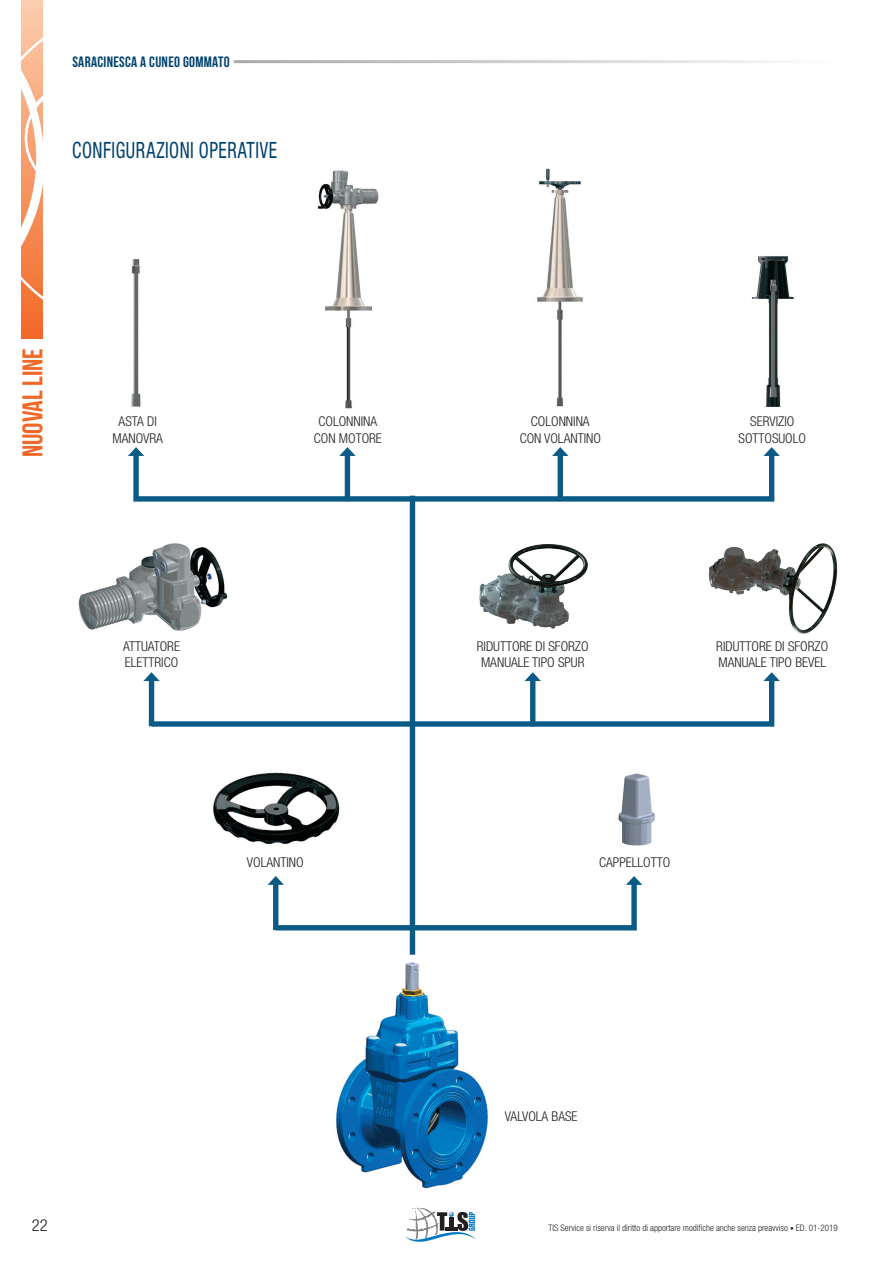
<style>
.page{position:relative;width:893px;height:1263px;background:#fff}
.page>*{position:absolute;margin:0;border:0;box-sizing:border-box;transform-origin:0 0}
.t1{font:700 28.5px "Bebas Neue";color:#f26828}
.t2{font:condensed 22.5px "Helvetica Neue";letter-spacing:.03em;color:#00426e;scale:.8 1}
.t3{font:300 condensed 16.5px "Helvetica Neue";color:#231f20}
.t4{font:15px "Bebas Neue";letter-spacing:.02em;color:#00426e}
.t5{font:300 condensed 13.5px/16.2px "Helvetica Neue";color:#231f20;text-align:center}
.t6{font:300 condensed 9px "Helvetica Neue";color:#231f20}
.s1{font-size:7.5px}
</style>
<div class="page">
<svg style="left:405px;top:1208px;width:71px;height:34px"></svg>
<div style="left:21px;top:0;width:22px;height:338px;background:#f36d2e"></div>
<svg style="left:21px;top:0;width:22px;height:305px;background:#f8b793"></svg>
<img style="left:336px;top:962px;width:152px;height:227px">
<div style="left:133px;top:451px;width:641px;height:51px;border:5px solid #0c5a86"></div>
<svg style="left:128px;top:447px;width:16px;height:9px"></svg>
<svg style="left:763px;top:447px;width:17px;height:9px"></svg>
<div style="left:345px;top:454px;width:5px;height:47px;background:#0c5a86"></div>
<svg style="left:339px;top:447px;width:17px;height:9px"></svg>
<div style="left:558px;top:454px;width:5px;height:47px;background:#0c5a86"></div>
<svg style="left:552px;top:447px;width:16px;height:9px"></svg>
<div style="left:410px;top:496px;width:5px;height:459px;background:#0c5a86"></div>
<svg style="left:143px;top:672px;width:637px;height:57px"></svg>
<svg style="left:268px;top:876px;width:374px;height:57px"></svg>
<img style="left:618px;top:773px;width:37px;height:73px">
<img style="left:751px;top:256px;width:43px;height:151px">
<img style="left:317px;top:170px;width:62px;height:239px">
<img style="left:537px;top:168px;width:46px;height:239px">
<img style="left:131px;top:259px;width:10px;height:148px">
<img style="left:708px;top:543px;width:130px;height:91px">
<img style="left:78px;top:543px;width:149px;height:88px">
<img style="left:479px;top:544px;width:109px;height:85px">
<img style="left:213px;top:772px;width:127px;height:72px">
<p class="t4" style="left:72px;top:54px;width:159px">SARACINESCA A CUNEO GOMMATO</p>
<h2 class="t2" style="left:72px;top:137px;width:258px">CONFIGURAZIONI OPERATIVE</h2>
<h1 class="t1" style="left:17px;top:457px;width:110px;rotate:-90deg">NUOVAL LINE</h1>
<p class="t5" style="left:112px;top:413px;width:52px">ASTA DI<br>MANOVRA</p>
<p class="t5" style="left:123px;top:637px;width:58px;text-align:left">ATTUATORE<br>ELETTRICO</p>
<p class="t5" style="left:314px;top:413px;width:70px">COLONNINA<br>CON MOTORE</p>
<p class="t5" style="left:738px;top:413px;width:69px">SERVIZIO<br>SOTTOSUOLO</p>
<p class="t5" style="left:520px;top:413px;width:83px">COLONNINA<br>CON VOLANTINO</p>
<p class="t5" style="left:477px;top:637px;width:113px">RIDUTTORE DI SFORZO<br>MANUALE TIPO SPUR</p>
<p class="t5" style="left:716px;top:637px;width:113px;text-align:left">RIDUTTORE DI SFORZO<br>MANUALE TIPO BEVEL</p>
<p class="t5" style="left:247px;top:854px;width:58px">VOLANTINO</p>
<p class="t5" style="left:599px;top:854px;width:73px">CAPPELLOTTO</p>
<p class="t3" style="left:32px;top:1215px;width:17px">22</p>
<p class="t5" style="left:505px;top:1107px;width:74px">VALVOLA BASE</p>
<p class="t6" style="left:548px;top:1222px;width:291px">TIS Service si riserva il diritto di apportare modifiche anche senza preavviso <span class="s1">•</span> ED. 01-2019</p>
</div>
